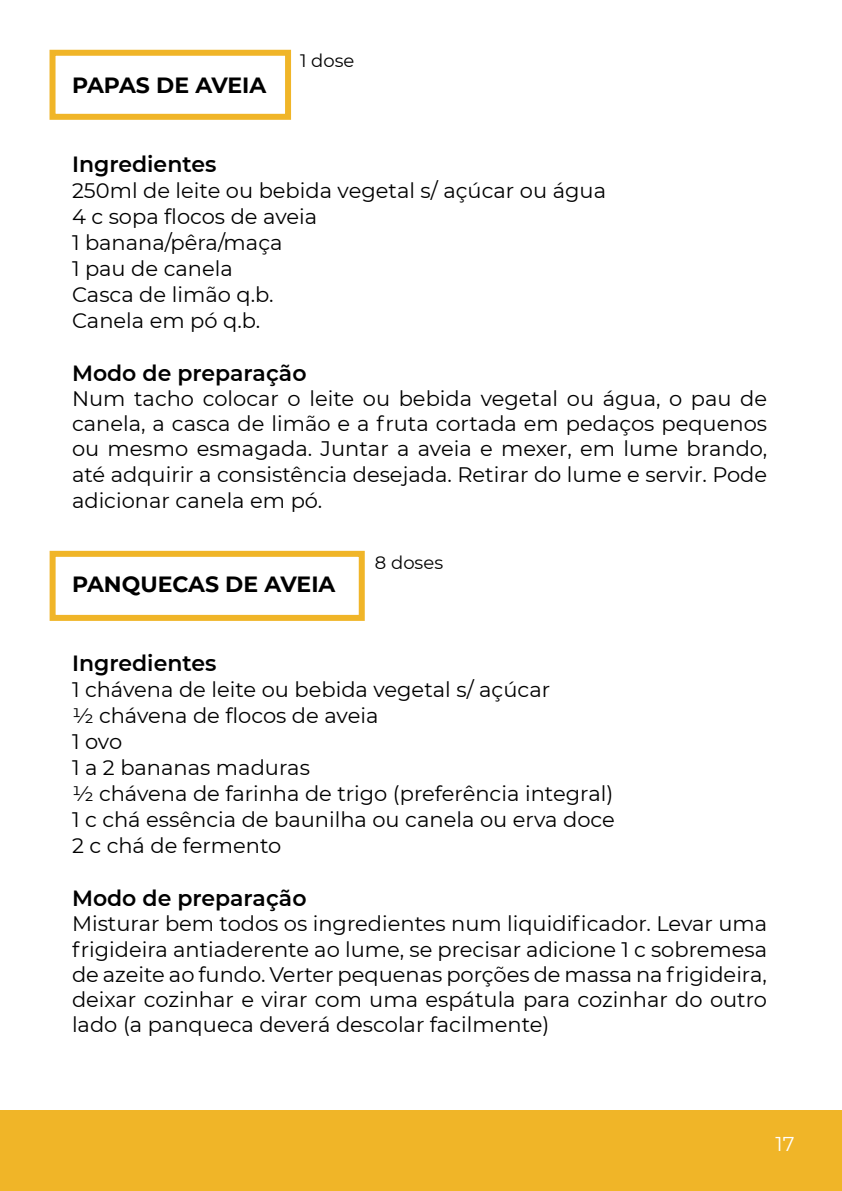
<style>
.page{position:relative;width:842px;height:1191px;background:#fff}
.page>*{position:absolute;margin:0;border:0;box-sizing:border-box;transform-origin:0 0}
.t1{font:600 22px "Montserrat";color:#000}
.t2{font:700 22px "Montserrat";color:#000}
.t3{font:21px/26px "Montserrat";color:#000}
.t4{font:20px "Montserrat";color:#fff}
.t5{font:18px "Montserrat";color:#000}
</style>
<div class="page">
<div style="left:0;top:1110px;width:842px;height:81px;background:#f0b528"></div>
<div style="left:50px;top:551px;width:315px;height:70px;border:6px solid #f0b528"></div>
<div style="left:50px;top:50px;width:241px;height:70px;border:6px solid #f0b528"></div>
<p class="t2" style="left:72px;top:69px;width:196px">PAPAS DE AVEIA</p>
<p class="t5" style="left:300px;top:48px;width:56px">1 dose</p>
<p class="t1" style="left:72px;top:148px;width:146px">Ingredientes</p>
<p class="t3" style="left:72px;top:177px;width:536px">250ml de leite ou bebida vegetal s/ açúcar ou água<br>4 c sopa flocos de aveia<br>1 banana/pêra/maça<br>1 pau de canela<br>Casca de limão q.b.<br>Canela em pó q.b.</p>
<p class="t1" style="left:72px;top:357px;width:236px">Modo de preparação</p>
<p class="t3" style="left:72px;top:385px;width:697px;line-height:25.4px;text-align:justify">Num tacho colocar o leite ou bebida vegetal ou água, o pau de canela, a casca de limão e a fruta cortada em pedaços pequenos ou mesmo esmagada. Juntar a aveia e mexer, em lume brando, até adquirir a consistência desejada. Retirar do lume e servir. Pode adicionar canela em pó.</p>
<p class="t2" style="left:72px;top:568px;width:265px">PANQUECAS DE AVEIA</p>
<p class="t5" style="left:375px;top:550px;width:70px">8 doses</p>
<p class="t1" style="left:72px;top:648px;width:146px">Ingredientes</p>
<p class="t3" style="left:72px;top:676px;width:544px">1 chávena de leite ou bebida vegetal s/ açúcar<br>½ chávena de flocos de aveia<br>1 ovo<br>1 a 2 bananas maduras<br>½ chávena de farinha de trigo (preferência integral)<br>1 c chá essência de baunilha ou canela ou erva doce<br>2 c chá de fermento</p>
<p class="t1" style="left:72px;top:882px;width:236px">Modo de preparação</p>
<p class="t3" style="left:72px;top:910px;width:697px;line-height:25.2px;text-align:justify">Misturar bem todos os ingredientes num liquidificador. Levar uma frigideira antiaderente ao lume, se precisar adicione 1 c sobremesa de azeite ao fundo. Verter pequenas porções de massa na frigideira, deixar cozinhar e virar com uma espátula para cozinhar do outro lado (a panqueca deverá descolar facilmente)</p>
<p class="t4" style="left:775px;top:1130px;width:20px">17</p>
</div>
